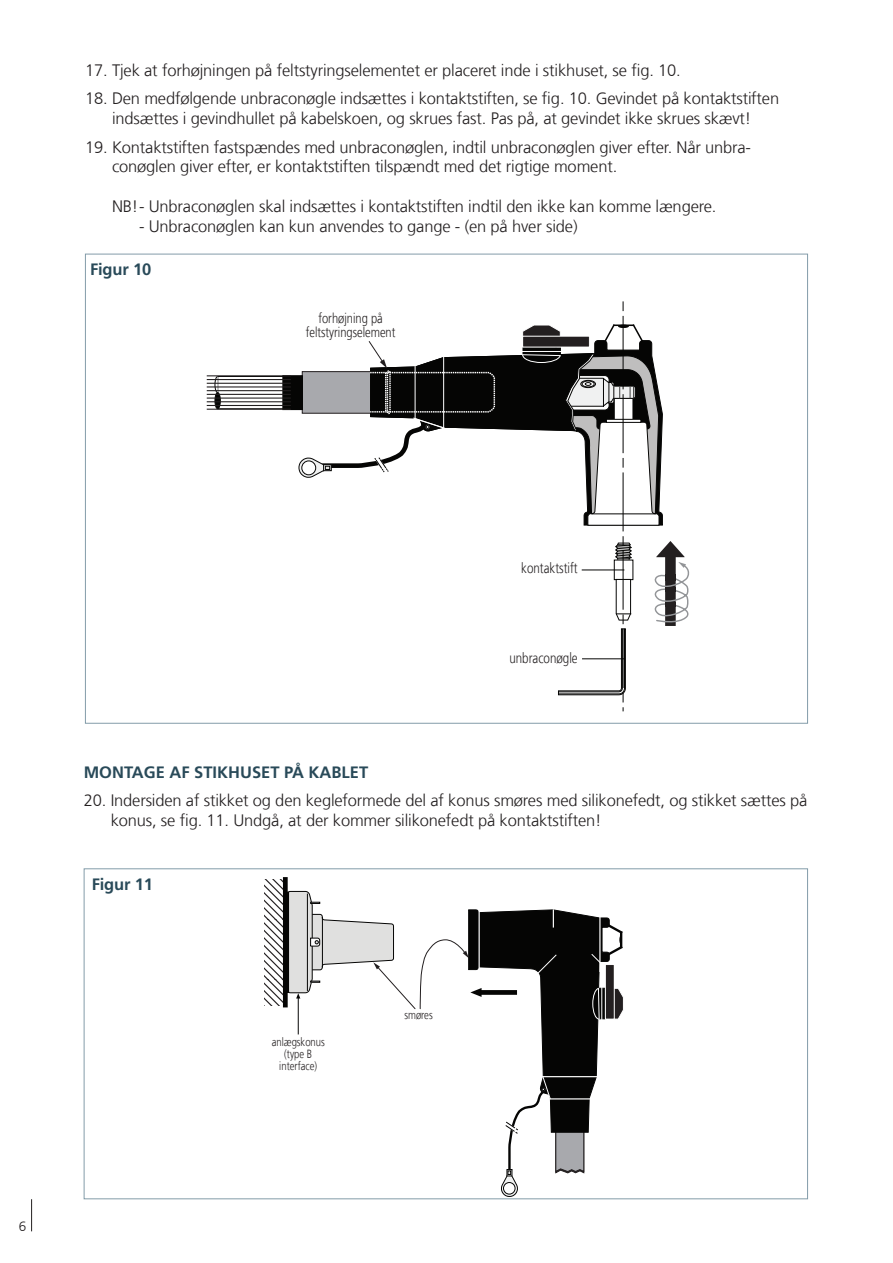
<style>
.page{position:relative;width:893px;height:1263px;background:#fff}
.page>*{position:absolute;margin:0;border:0;box-sizing:border-box;transform-origin:0 0}
.t1{font:300 16.5px/19.8px "Frutiger LT Com";letter-spacing:-.01em;color:#231f20}
.Copy_45_11pt_black_n{font:700 16.5px "Frutiger LT Com";color:#294a59}
.Figur{font:700 16.5px "Frutiger LT Com";letter-spacing:-.01em;color:#294a59}
.t2{font:300 14.55px "Frutiger LT Com";color:#231f20;scale:.8 1}
.t3{font:300 13.95px/14px "Frutiger LT Com";color:#231f20;text-align:center;scale:.8 1}
.t4{font:300 13.5px "Frutiger LT Com";color:#231f20}
.t5{font:300 11.85px/11.9px "Frutiger LT Com";color:#231f20;text-align:center;scale:.8 1}
</style>
<div class="page">
<div style="left:215px;top:376px;width:6px;height:17px;border:1px solid #050504;border-radius:50%"></div>
<svg style="left:220px;top:378px;width:63px;height:29px"></svg>
<div style="left:218px;top:376px;width:231px;height:33px;border:1px solid #050504"></div>
<svg style="left:218px;top:376px;width:12px;height:27px"></svg>
<div style="left:215px;top:393px;width:5px;height:16px;background:#050504;border-radius:50%"></div>
<div style="left:215px;top:392px;width:6px;height:17px;border:1px solid #050504;border-radius:50%"></div>
<div style="left:283px;top:376px;width:19px;height:34px;background:#050504"></div>
<div style="left:283px;top:375px;width:20px;height:35px;border:1px solid #050504"></div>
<hr style="left:207px;top:375px;width:84px;height:1px;background:#231f20">
<hr style="left:207px;top:379px;width:84px;height:1px;background:#231f20">
<hr style="left:207px;top:383px;width:84px;height:1px;background:#231f20">
<hr style="left:207px;top:386px;width:84px;height:1px;background:#231f20">
<hr style="left:207px;top:394px;width:84px;height:1px;background:#231f20">
<hr style="left:207px;top:390px;width:84px;height:1px;background:#231f20">
<hr style="left:207px;top:397px;width:84px;height:2px;background:#231f20">
<hr style="left:207px;top:405px;width:84px;height:1px;background:#231f20">
<hr style="left:207px;top:401px;width:84px;height:1px;background:#231f20">
<hr style="left:207px;top:409px;width:84px;height:1px;background:#231f20">
<svg style="left:299px;top:302px;width:391px;height:409px"></svg>
<svg style="left:264px;top:879px;width:19px;height:126px"></svg>
<div style="left:283px;top:879px;width:5px;height:126px;background:#050504"></div>
<svg style="left:288px;top:891px;width:335px;height:306px"></svg>
<hr style="left:31px;top:1199px;width:1px;height:32px;background:#231f20">
<p class="t1" style="left:85px;top:61px;width:597px">17. Tjek at forhøjningen på feltstyringselementet er placeret inde i stikhuset, se fig. 10.</p>
<p class="t1" style="left:85px;top:89px;width:696px;text-align:center">18. Den medfølgende unbraconøgle indsættes i kontaktstiften, se fig. 10. Gevindet på kontaktstiften indsættes i gevindhullet på kabelskoen, og skrues fast. Pas på, at gevindet ikke skrues skævt!</p>
<p class="t1" style="left:112px;top:137px;width:641px;text-indent:-27px">19. Kontaktstiften fastspændes med unbraconøglen, indtil unbraconøglen giver efter. Når unbra&shy;conøglen giver efter, er kontaktstiften tilspændt med det rigtige moment.</p>
<p class="t1" style="left:112px;top:196px;width:606px">NB!- Unbraconøglen skal indsættes i kontaktstiften indtil den ikke kan komme længere.</p>
<p class="t1" style="left:139px;top:216px;width:440px">- Unbraconøglen kan kun anvendes to gange - (en på hver side)</p>
<p class="Figur" style="left:90px;top:260px;width:63px">Figur 10</p>
<p class="t3" style="left:306px;top:312px;width:114px">forhøjning på feltstyringselement</p>
<p class="t2" style="left:521px;top:559px;width:72px">kontaktstift</p>
<p class="t2" style="left:509px;top:650px;width:87px">unbraconøgle</p>
<p class="Copy_45_11pt_black_n" style="left:84px;top:762px;width:286px">MONTAGE AF STIKHUSET PÅ KABLET</p>
<p class="t1" style="left:111px;top:790px;width:698px;text-indent:-27px">20. Indersiden af stikket og den kegleformede del af konus smøres med silikonefedt, og stikket sættes på konus, se fig. 11. Undgå, at der kommer silikonefedt på kontaktstiften!</p>
<p class="Figur" style="left:92px;top:874px;width:63px">Figur 11</p>
<p class="t5" style="left:272px;top:1036px;width:68px">anlægskonus (type B interface)</p>
<p class="t5" style="left:404px;top:1009px;width:37px">smøres</p>
<p class="t4" style="left:19px;top:1218px;width:9px">6</p>
</div>
